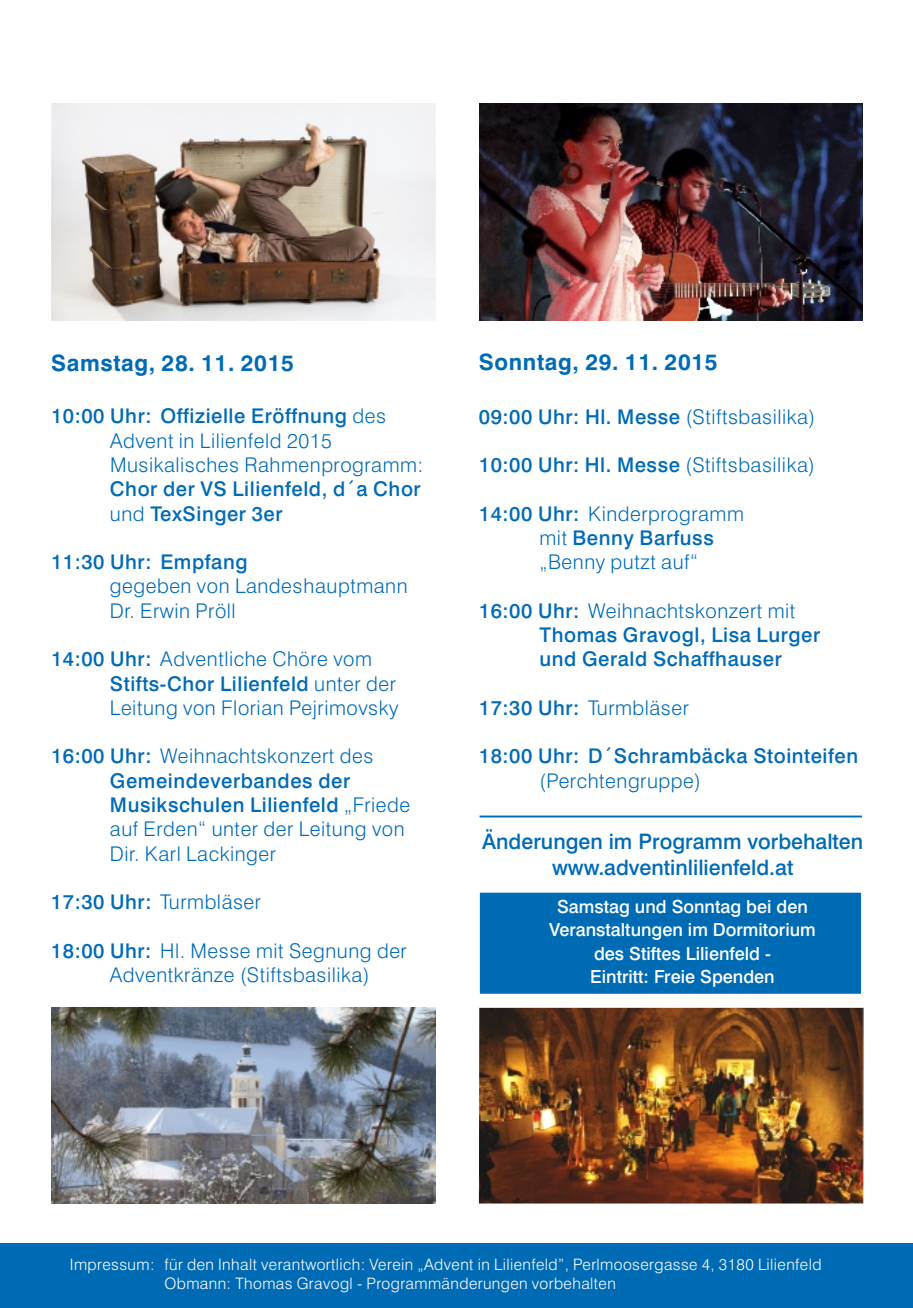
<style>
.page{position:relative;width:913px;height:1308px;background:#fff}
.page>*{position:absolute;margin:0;border:0;box-sizing:border-box;transform-origin:0 0}
.t1{font:700 22.5px "Swiss 721 BT";letter-spacing:.03em;color:#006bb5}
.t2{font:500 21.38px/25.7px "Swiss 721 BT";color:#006bb5;text-align:center}
.t3{font:300 20.25px/24.3px "Swiss 721 BT";letter-spacing:.025em;color:#006bb5}
.t4{font:500 20.25px/24.3px "Swiss 721 BT";letter-spacing:.03em;color:#006bb5}
.t5{font:500 18px/23.6px "Swiss 721 BT";color:#fff;text-align:center}
.t6{font:300 15.75px/18.9px "Swiss 721 BT";letter-spacing:.025em;color:#fff}
.s1{font-weight:300}
.s2{font-weight:500}
</style>
<div class="page">
<div style="left:0;top:1243px;width:912px;height:64px;background:#006bb5"></div>
<img style="left:479px;top:104px;width:383px;height:216px">
<div style="left:479px;top:892px;width:382px;height:102px;background:#006bb5"></div>
<hr style="left:479px;top:815px;width:382px;height:2px;background:#006bb5">
<img style="left:51px;top:1007px;width:384px;height:196px">
<img style="left:52px;top:104px;width:383px;height:216px">
<img style="left:478px;top:1007px;width:385px;height:196px">
<p class="t1" style="left:51px;top:354px;width:244px">Samstag, 28. 11. 2015</p>
<p class="t1" style="left:478px;top:353px;width:240px">Sonntag, 29. 11. 2015</p>
<p class="t4" style="left:478px;top:406px;width:337px">09:00 Uhr: Hl. Messe <span class="s1">(Stiftsbasilika)</span></p>
<p class="t4" style="left:478px;top:454px;width:337px">10:00 Uhr: Hl. Messe <span class="s1">(Stiftsbasilika)</span></p>
<p class="t3" style="left:539px;top:503px;width:206px;text-indent:-61px"><span class="s2">14:00 Uhr:</span> Kinderprogramm mit <span class="s2">Benny Barfuss </span>„Benny putzt auf“</p>
<p class="t4" style="left:539px;top:600px;width:282px;text-indent:-61px">16:00 Uhr: <span class="s1">Weihnachtskonzert mit<br></span>Thomas Gravogl, Lisa Lurger und Gerald Schaffhauser</p>
<p class="t3" style="left:478px;top:697px;width:211px"><span class="s2">17:30 Uhr:</span> Turmbläser</p>
<p class="t4" style="left:478px;top:746px;width:380px">18:00 Uhr: D´Schrambäcka Stointeifen</p>
<p class="t3" style="left:539px;top:770px;width:163px">(Perchtengruppe)</p>
<p class="t2" style="left:482px;top:830px;width:382px">Änderungen im Programm vorbehalten www.adventinlilienfeld.at</p>
<p class="t5" style="left:549px;top:896px;width:268px">Samstag und Sonntag bei den<br>Veranstaltungen im Dormitorium des Stiftes Lilienfeld -<br>Eintritt: Freie Spenden</p>
<p class="t3" style="left:110px;top:406px;width:315px;text-indent:-59px"><span class="s2">10:00 Uhr: Offizielle Eröffnung</span> des<br>Advent in Lilienfeld 2015<br>Musikalisches Rahmenprogramm:</p>
<p class="t4" style="left:110px;top:479px;width:312px">Chor der VS Lilienfeld, d´a Chor <span class="s1">und</span> TexSinger 3er</p>
<p class="t4" style="left:51px;top:551px;width:198px">11:30 Uhr: Empfang</p>
<p class="t3" style="left:110px;top:576px;width:299px">gegeben von Landeshauptmann<br>Dr. Erwin Pröll</p>
<p class="t3" style="left:110px;top:649px;width:290px;text-indent:-59px"><span class="s2">14:00 Uhr:</span> Adventliche Chöre vom<br><span class="s2">Stifts-Chor Lilienfeld</span> unter der<br>Leitung von Florian Pejrimovsky</p>
<p class="t3" style="left:110px;top:746px;width:301px;text-indent:-59px"><span class="s2">16:00 Uhr:</span> Weihnachtskonzert des<br><span class="s2">Gemeindeverbandes der<br>Musikschulen Lilienfeld</span> „Friede auf Erden“ unter der Leitung von<br>Dir. Karl Lackinger</p>
<p class="t3" style="left:51px;top:891px;width:211px"><span class="s2">17:30 Uhr:</span> Turmbläser</p>
<p class="t3" style="left:110px;top:940px;width:298px;text-indent:-59px"><span class="s2">18:00 Uhr:</span> Hl. Messe mit Segnung der<br>Adventkränze (Stiftsbasilika)</p>
<p class="t6" style="left:164px;top:1256px;width:658px;text-indent:-94px">Impressum: für den Inhalt verantwortlich: Verein „Advent in Lilienfeld”, Perlmoosergasse 4, 3180 Lilienfeld<br>Obmann: Thomas Gravogl - Programmänderungen vorbehalten</p>
</div>
